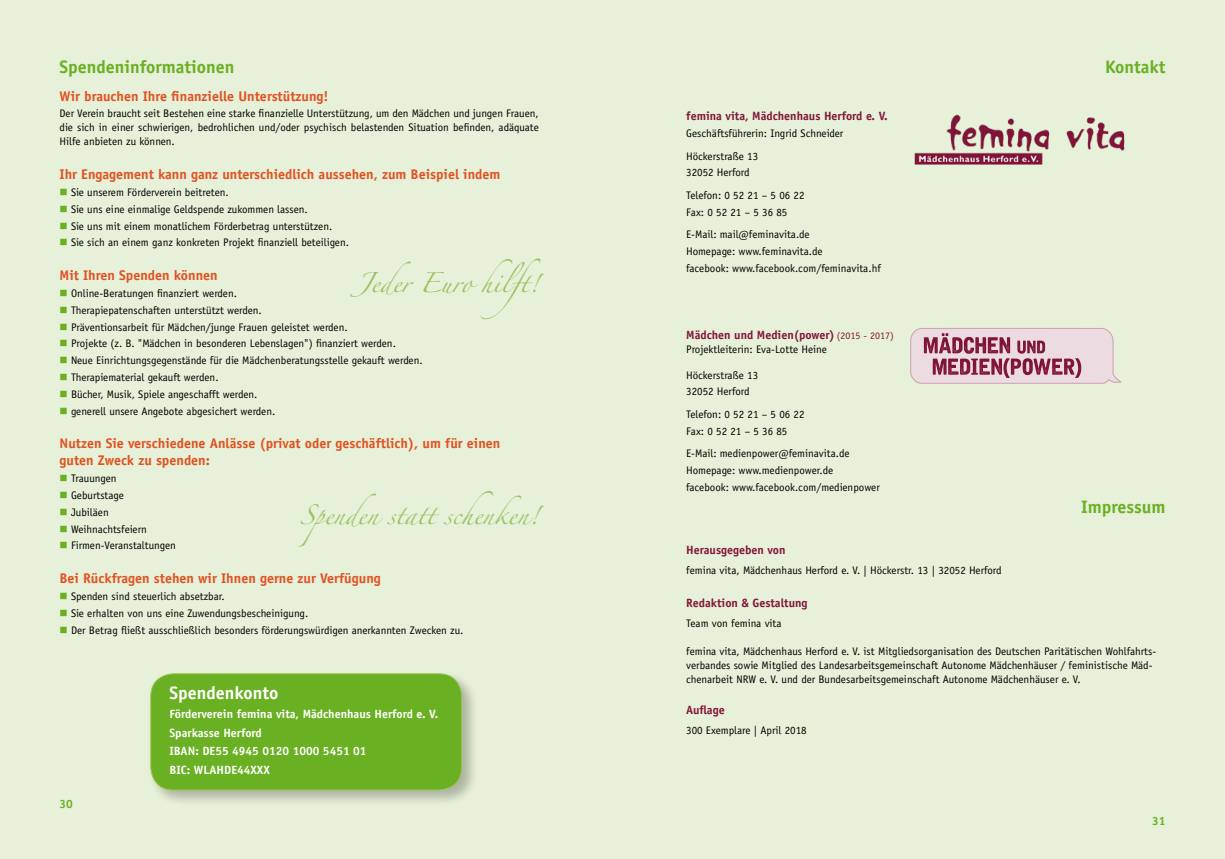
<style>
.page{position:relative;width:1225px;height:859px;background:#fff}
.page>*{position:absolute;margin:0;border:0;box-sizing:border-box;transform-origin:0 0}
.t1{font:700 18px "Officina Sans Std";color:#6ab023}
.t2{font:18px "Zapfino";color:#98c360}
.t3{font:700 18px "Officina Sans Std";color:#fff}
.t4{font:700 14px/16.8px "Officina Sans Std";color:#e05120}
.t5{font:700 12px "Officina Sans Std";color:#811539}
.t6{font:700 12px/18.8px "Officina Sans Std";color:#fff}
.t7{font:700 12px "Officina Sans Std";color:#6ab023}
.t8{font:11px/16.8px "Officina Sans Std";color:#000}
.s1{color:#6ab023}
.s2{font-weight:400;font-size:10px}
</style>
<div class="page">
<div style="left:0;top:0;width:613px;height:859px;background:#e7f0d8"></div>
<div style="left:148px;top:671px;width:331px;height:136px;background:#000;opacity:.25"></div>
<div style="left:151px;top:674px;width:311px;height:116px;background:#6ab023;border-radius:23px"></div>
<div style="left:150px;top:673px;width:312px;height:117px;border:1px solid #9dc451;border-radius:23px"></div>
<div style="left:613px;top:0;width:612px;height:859px;background:#e7f0d8"></div>
<img style="left:914px;top:114px;width:211px;height:51px">
<svg style="left:910px;top:328px;width:211px;height:56px;background:#d2afb9"></svg>
<h1 class="t1" style="left:60px;top:55px;width:177px">Spendeninformationen</h1>
<p class="t4" style="left:60px;top:87px;width:270px">Wir brauchen Ihre finanzielle Unterstützung!</p>
<p class="t8" style="left:60px;top:107px;width:481px;line-height:14px;text-align:justify">Der Verein braucht seit Bestehen eine starke finanzielle Unterstützung, um den Mädchen und jungen Frauen, die sich in einer schwierigen, bedrohlichen und/oder psychisch belastenden Situation befinden, adäquate Hilfe anbieten zu können.</p>
<p class="t4" style="left:60px;top:166px;width:442px">Ihr Engagement kann ganz unterschiedlich aussehen, zum Beispiel indem</p>
<p class="t8" style="left:60px;top:184px;width:169px"><span class="s1">■</span> Sie unserem Förderverein beitreten.</p>
<p class="t8" style="left:60px;top:201px;width:248px"><span class="s1">■</span> Sie uns eine einmalige Geldspende zukommen lassen.</p>
<p class="t8" style="left:60px;top:217px;width:272px"><span class="s1">■</span> Sie uns mit einem monatlichem Förderbetrag unterstützen.</p>
<p class="t8" style="left:60px;top:234px;width:289px"><span class="s1">■</span> Sie sich an einem ganz konkreten Projekt finanziell beteiligen.</p>
<p class="t4" style="left:60px;top:267px;width:160px">Mit Ihren Spenden können</p>
<p class="t8" style="left:60px;top:285px;width:177px"><span class="s1">■</span> Online-Beratungen finanziert werden.</p>
<p class="t8" style="left:60px;top:302px;width:202px"><span class="s1">■</span> Therapiepatenschaften unterstützt werden.</p>
<p class="t8" style="left:60px;top:318px;width:288px"><span class="s1">■</span> Präventionsarbeit für Mädchen/junge Frauen geleistet werden.</p>
<p class="t8" style="left:60px;top:335px;width:336px"><span class="s1">■</span> Projekte (z. B. "Mädchen in besonderen Lebenslagen") finanziert werden.</p>
<p class="t8" style="left:60px;top:352px;width:363px"><span class="s1">■</span> Neue Einrichtungsgegenstände für die Mädchenberatungsstelle gekauft werden.</p>
<p class="t8" style="left:60px;top:369px;width:159px"><span class="s1">■</span> Therapiematerial gekauft werden.</p>
<p class="t8" style="left:60px;top:386px;width:198px"><span class="s1">■</span> Bücher, Musik, Spiele angeschafft werden.</p>
<p class="t8" style="left:60px;top:403px;width:215px"><span class="s1">■</span> generell unsere Angebote abgesichert werden.</p>
<p class="t4" style="left:60px;top:435px;width:442px">Nutzen Sie verschiedene Anlässe (privat oder geschäftlich), um für einen guten Zweck zu spenden:</p>
<p class="t8" style="left:60px;top:470px;width:58px"><span class="s1">■</span> Trauungen</p>
<p class="t8" style="left:60px;top:487px;width:66px"><span class="s1">■</span> Geburtstage</p>
<p class="t8" style="left:60px;top:504px;width:51px"><span class="s1">■</span> Jubiläen</p>
<p class="t8" style="left:60px;top:520px;width:89px"><span class="s1">■</span> Weihnachtsfeiern</p>
<p class="t8" style="left:60px;top:537px;width:118px"><span class="s1">■</span> Firmen-Veranstaltungen</p>
<p class="t4" style="left:60px;top:570px;width:323px">Bei Rückfragen stehen wir Ihnen gerne zur Verfügung</p>
<p class="t8" style="left:60px;top:588px;width:165px"><span class="s1">■</span> Spenden sind steuerlich absetzbar.</p>
<p class="t8" style="left:60px;top:605px;width:248px"><span class="s1">■</span> Sie erhalten von uns eine Zuwendungsbescheinigung.</p>
<p class="t8" style="left:60px;top:621px;width:403px"><span class="s1">■</span> Der Betrag fließt ausschließlich besonders förderungswürdigen anerkannten Zwecken zu.</p>
<h1 class="t2" style="left:356px;top:275px;width:215px">Jeder Euro hilft!</h1>
<h1 class="t2" style="left:300px;top:508px;width:240px">Spenden statt schenken!</h1>
<p class="t7" style="left:60px;top:796px;width:15px">30</p>
<h1 class="t3" style="left:169px;top:681px;width:111px">Spendenkonto</h1>
<p class="t6" style="left:169px;top:704px;width:270px">Förderverein femina vita, Mädchenhaus Herford e. V.<br>Sparkasse Herford<br>IBAN: DE55 4945 0120 1000 5451 01<br>BIC: WLAHDE44XXX</p>
<p class="t5" style="left:686px;top:109px;width:203px">femina vita, Mädchenhaus Herford e. V.</p>
<p class="t8" style="left:686px;top:122px;width:159px;line-height:22.5px">Geschäftsführerin: Ingrid Schneider<br>Höckerstraße 13</p>
<p class="t8" style="left:686px;top:161px;width:120px;line-height:22.5px">32052 Herford<br>Telefon: 0 52 21 – 5 06 22</p>
<p class="t8" style="left:686px;top:201px;width:125px;line-height:22.5px">Fax: 0 52 21 – 5 36 85<br>E-Mail: mail@feminavita. de</p>
<p class="t8" style="left:686px;top:243px;width:196px">Homepage: www.feminavita.de<br>facebook: www.facebook. com/feminavita. hf</p>
<p class="t5" style="left:686px;top:328px;width:209px">Mädchen und Medien(power) <span class="s2">(2015 - 2017)</span></p>
<p class="t8" style="left:686px;top:341px;width:142px">Projektleiterin: Eva-Lotte Heine</p>
<p class="t8" style="left:686px;top:366px;width:73px">Höckerstraße 13<br>32052 Herford</p>
<p class="t8" style="left:686px;top:406px;width:120px">Telefon: 0 52 21 – 5 06 22<br>Fax: 0 52 21 – 5 36 85</p>
<p class="t8" style="left:686px;top:445px;width:195px">E-Mail: medienpower@feminavita. de<br>Homepage: www. medienpower. de<br>facebook: www.facebook. com/medienpower</p>
<h1 class="t1" style="left:1105px;top:55px;width:62px">Kontakt</h1>
<h1 class="t1" style="left:1081px;top:496px;width:86px">Impressum</h1>
<p class="t5" style="left:686px;top:542px;width:101px">Herausgegeben von</p>
<p class="t8" style="left:686px;top:561px;width:317px">femina vita, Mädchenhaus Herford e. V. | Höckerstr. 13 | 32052 Herford</p>
<p class="t5" style="left:686px;top:596px;width:123px">Redaktion &amp; Gestaltung</p>
<p class="t8" style="left:686px;top:615px;width:97px">Team von femina vita</p>
<p class="t8" style="left:686px;top:644px;width:471px;line-height:14px">femina vita, Mädchenhaus Herford e. V. ist Mitgliedsorganisation des Deutschen Paritätischen Wohlfahrts&shy;verbandes sowie Mitglied des Landesarbeitsgemeinschaft Autonome Mädchenhäuser / feministische Mäd&shy;chenarbeit NRW e. V. und der Bundesarbeitsgemeinschaft Autonome Mädchenhäuser e. V.</p>
<p class="t5" style="left:686px;top:702px;width:40px">Auflage</p>
<p class="t8" style="left:686px;top:721px;width:122px">300 Exemplare | April 2018</p>
<p class="t7" style="left:1152px;top:813px;width:15px">31</p>
</div>
